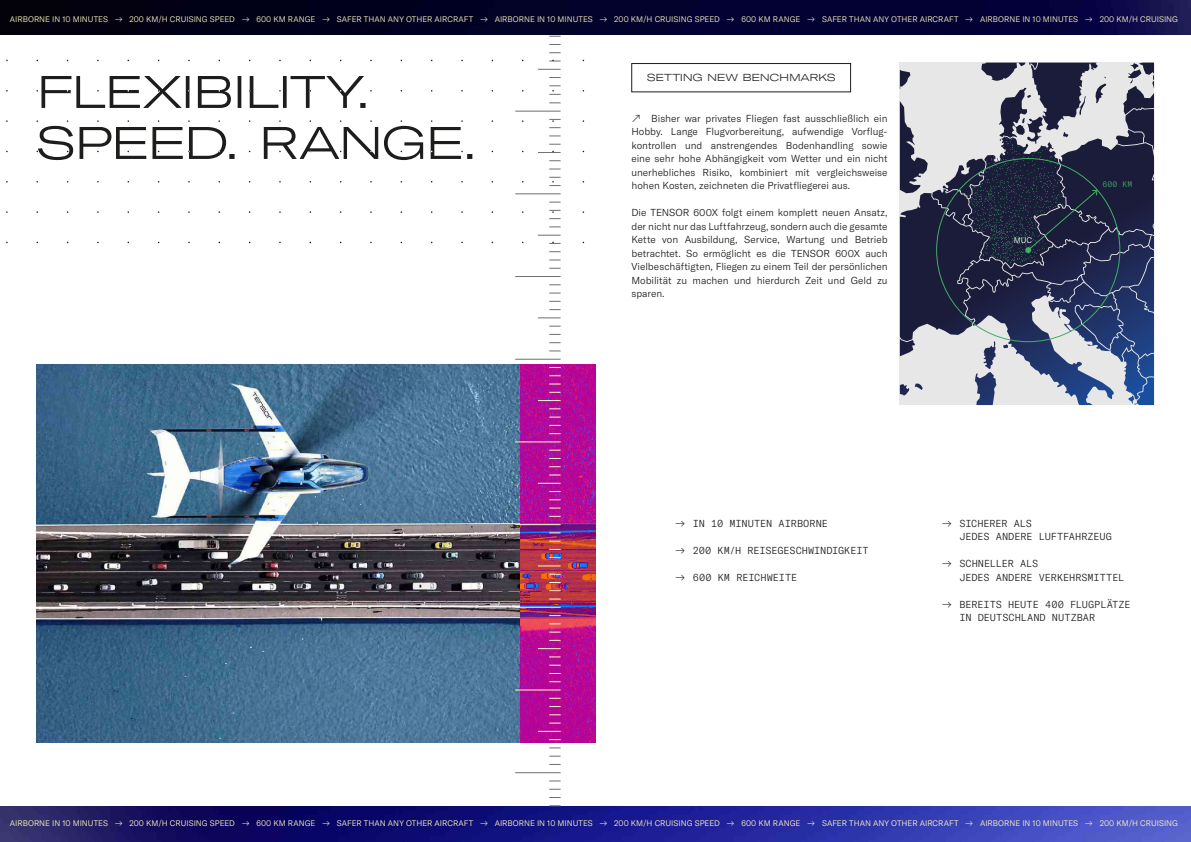
<style>
.page{position:relative;width:1191px;height:842px;background:#fff}
.page>*{position:absolute;margin:0;border:0;box-sizing:border-box;transform-origin:0 0}
.t1{font:300 10px/13.5px "GT America";letter-spacing:-.005em;color:#1d1d1b;text-align:justify}
.t2{font:300 10px/13.5px "GT America Mono";letter-spacing:-.01em;color:#1d1d1b}
.t3{font:300 expanded 10px "GT America";letter-spacing:-.025em;color:#1d1d1b}
.t4{font:300 8px "GT America";letter-spacing:.005em;color:#fff9c3}
.t5{font:300 8px "GT America Mono";color:#41af64}
.t6{font:300 8px "GT America";color:#fff}
.s1{font-family:"GT America"}
</style>
<div class="page">
<img style="left:0;top:0;width:1191px;height:842px">
<div style="left:0;top:35px;width:1191px;height:770px;background:#fff"></div>
<img style="left:36px;top:365px;width:484px;height:378px">
<svg style="left:520px;top:364px;width:75px;height:379px;background:#b01989"></svg>
<hr style="left:515px;top:772px;width:45px;height:1px;background:#706f6f">
<svg style="left:538px;top:731px;width:22px;height:1px"></svg>
<hr style="left:515px;top:690px;width:45px;height:1px;background:#fff9c3">
<svg style="left:538px;top:648px;width:22px;height:1px"></svg>
<hr style="left:515px;top:607px;width:45px;height:1px;background:#fff9c3">
<svg style="left:538px;top:566px;width:22px;height:1px"></svg>
<hr style="left:515px;top:524px;width:45px;height:1px;background:#fff9c3">
<svg style="left:538px;top:483px;width:22px;height:1px"></svg>
<hr style="left:515px;top:442px;width:45px;height:1px;background:#fff9c3">
<svg style="left:538px;top:400px;width:22px;height:1px"></svg>
<hr style="left:515px;top:359px;width:45px;height:1px;background:#706f6f">
<svg style="left:538px;top:318px;width:22px;height:1px"></svg>
<hr style="left:515px;top:276px;width:45px;height:1px;background:#706f6f">
<svg style="left:538px;top:235px;width:22px;height:1px"></svg>
<hr style="left:515px;top:194px;width:45px;height:1px;background:#706f6f">
<svg style="left:538px;top:152px;width:22px;height:1px"></svg>
<hr style="left:515px;top:111px;width:45px;height:1px;background:#706f6f">
<svg style="left:538px;top:69px;width:22px;height:1px"></svg>
<svg style="left:900px;top:63px;width:254px;height:342px;background:#686d83"></svg>
<svg style="left:36px;top:76px;width:436px;height:84px"></svg>
<div style="left:631px;top:63px;width:220px;height:29px;border:1px solid #1d1d1b"></div>
<p class="t4" style="left:10px;top:14px;width:1169px">AIRBORNE IN 10 MINUTES → 200 KM/H CRUISING SPEED → 600 KM RANGE → SAFER THAN ANY OTHER AIRCRAFT → AIRBORNE IN 10 MINUTES → 200 KM/H CRUISING SPEED → 600 KM RANGE → SAFER THAN ANY OTHER AIRCRAFT → AIRBORNE IN 10 MINUTES → 200 KM/H CRUISING</p>
<p class="t3" style="left:647px;top:72px;width:190px">SETTING NEW BENCHMARKS</p>
<p class="t1" style="left:631px;top:111px;width:258px">↗ Bisher war privates Fliegen fast ausschließlich ein Hobby. Lange Flugvorbereitung, aufwendige Vorflug&shy;kontrollen und anstrengendes Bodenhandling sowie eine sehr hohe Abhängigkeit vom Wetter und ein nicht unerhebliches Risiko, kombiniert mit vergleichsweise hohen Kosten, zeichneten die Privatfliegerei aus.</p>
<p class="t1" style="left:631px;top:206px;width:258px">Die TENSOR 600X folgt einem komplett neuen Ansatz, der nicht nur das Luftfahrzeug, sondern auch die gesamte Kette von Ausbildung, Service, Wartung und Betrieb betrachtet. So ermöglicht es die TENSOR 600X auch Vielbeschäftigten, Fliegen zu einem Teil der persönlichen Mobilität zu machen und hierdurch Zeit und Geld zu sparen.</p>
<p class="t6" style="left:1013px;top:236px;width:20px">MUC</p>
<p class="t5" style="left:1102px;top:180px;width:32px">600 KM</p>
<p class="t2" style="left:675px;top:516px;width:155px"><span class="s1">→</span> IN 10 MINUTEN AIRBORNE</p>
<p class="t2" style="left:675px;top:543px;width:195px"><span class="s1">→</span> 200 KM/H REISEGESCHWINDIGKEIT</p>
<p class="t2" style="left:675px;top:570px;width:124px"><span class="s1">→</span> 600 KM REICHWEITE</p>
<p class="t2" style="left:959px;top:516px;width:154px;text-indent:-18px"><span class="s1">→</span> SICHERER ALS<br>JEDES ANDERE LUFTFAHRZEUG</p>
<p class="t2" style="left:959px;top:557px;width:166px;text-indent:-18px"><span class="s1">→</span> SCHNELLER ALS<br>JEDES ANDERE VERKEHRSMITTEL</p>
<p class="t2" style="left:959px;top:597px;width:173px;text-indent:-18px"><span class="s1">→</span> BEREITS HEUTE 400 FLUGPLÄTZE<br>IN DEUTSCHLAND NUTZBAR</p>
<p class="t4" style="left:10px;top:818px;width:1169px">AIRBORNE IN 10 MINUTES → 200 KM/H CRUISING SPEED → 600 KM RANGE → SAFER THAN ANY OTHER AIRCRAFT → AIRBORNE IN 10 MINUTES → 200 KM/H CRUISING SPEED → 600 KM RANGE → SAFER THAN ANY OTHER AIRCRAFT → AIRBORNE IN 10 MINUTES → 200 KM/H CRUISING</p>
</div>
